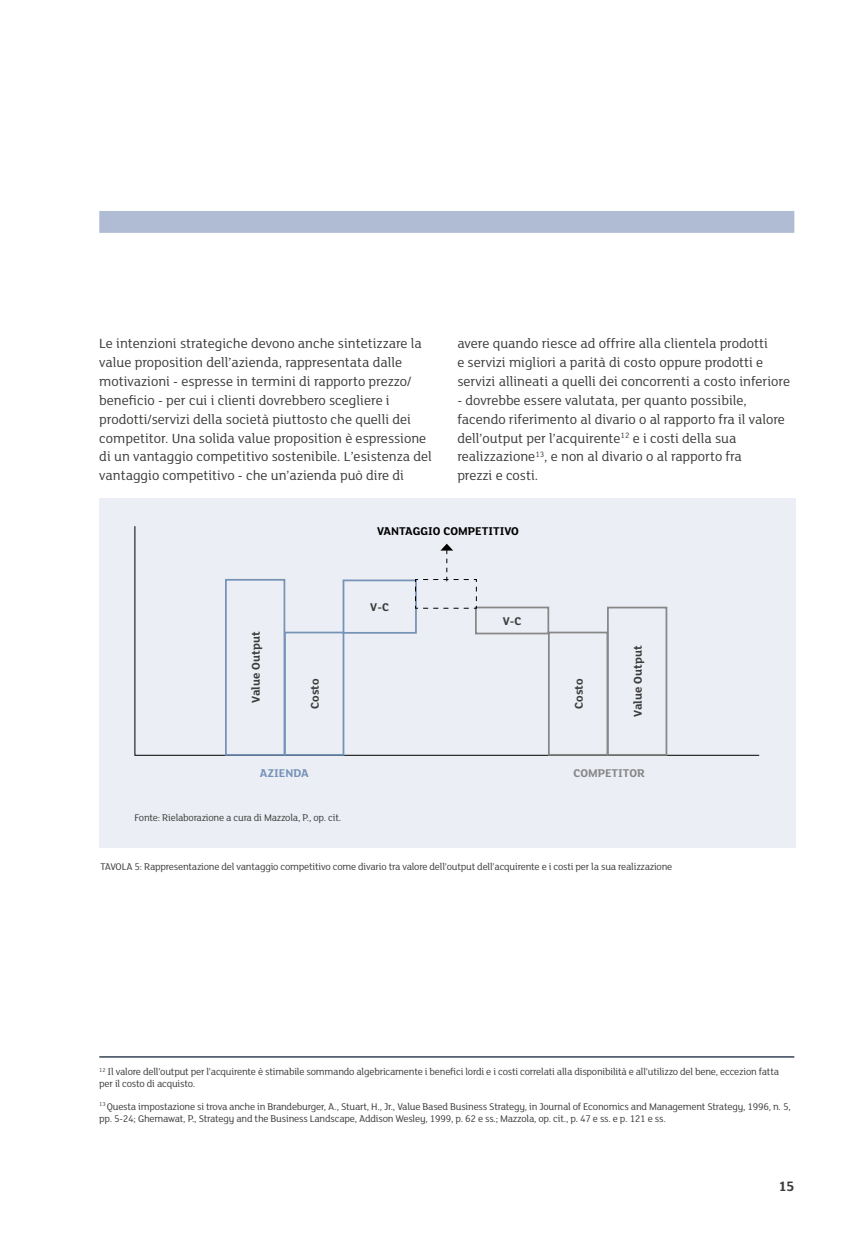
<style>
.page{position:relative;width:844px;height:1241px;background:#fff}
.page>*{position:absolute;margin:0;border:0;box-sizing:border-box;transform-origin:0 0}
.t1{font:700 14.88px "FS Lola";color:#3c3c3b}
.t2{font:14.35px/18.7px "FS Lola";color:#3c3c3b}
.t3{font:700 12.25px "FS Lola";color:#3c3c3b}
.t4{font:700 12.25px "FS Lola";color:#000}
.t5{font:700 12.25px "FS Lola";color:#878787}
.t6{font:700 12.25px "FS Lola";color:#7592b7}
.t7{font:10.5px/12.2px "FS Lola";letter-spacing:-.02em;color:#3c3c3b}
</style>
<div class="page">
<div style="left:99px;top:211px;width:695px;height:22px;background:#afbcd4"></div>
<div style="left:99px;top:499px;width:696px;height:348px;background:#eceef5"></div>
<hr style="left:99px;top:1055px;width:695px;height:2px;background:#536070">
<svg style="left:134px;top:526px;width:625px;height:230px"></svg>
<div style="left:225px;top:579px;width:60px;height:176px;border:2px solid #7592b7"></div>
<div style="left:284px;top:631px;width:60px;height:124px;border:2px solid #7592b7"></div>
<div style="left:607px;top:606px;width:60px;height:149px;border:2px solid #878787"></div>
<div style="left:548px;top:631px;width:60px;height:124px;border:2px solid #878787"></div>
<div style="left:342px;top:579px;width:74px;height:54px;border:2px solid #7592b7"></div>
<div style="left:475px;top:606px;width:74px;height:28px;border:2px solid #878787"></div>
<svg style="left:414px;top:543px;width:63px;height:66px"></svg>
<p class="t2" style="left:99px;top:334px;width:334px">Le intenzioni strategiche devono anche sintetizzare la value proposition dell’azienda, rappresentata dalle motivazioni - espresse in termini di rapporto prezzo/ beneficio - per cui i clienti dovrebbero scegliere i prodotti/servizi della società piuttosto che quelli dei competitor. Una solida value proposition è espressione di un vantaggio competitivo sostenibile. L’esistenza del vantaggio competitivo - che un’azienda può dire di</p>
<p class="t2" style="left:457px;top:334px;width:334px">avere quando riesce ad offrire alla clientela prodotti<br>e servizi migliori a parità di costo oppure prodotti e servizi allineati a quelli dei concorrenti a costo inferiore</p>
<p class="t2" style="left:457px;top:390px;width:329px">- dovrebbe essere valutata, per quanto possibile, facendo riferimento al divario o al rapporto fra il valore dell’output per l’acquirente<sup>12</sup> e i costi della sua realizzazione<sup>13</sup>, e non al divario o al rapporto fra<br>prezzi e costi.</p>
<p class="t4" style="left:377px;top:523px;width:143px">VANTAGGIO COMPETITIVO</p>
<p class="t3" style="left:247px;top:703px;width:73px;rotate:-90deg">Value Output</p>
<p class="t3" style="left:306px;top:708px;width:32px;rotate:-90deg">Costo</p>
<p class="t3" style="left:370px;top:598px;width:20px">V-C</p>
<p class="t3" style="left:502px;top:612px;width:20px">V-C</p>
<p class="t3" style="left:570px;top:708px;width:32px;rotate:-90deg">Costo</p>
<p class="t3" style="left:629px;top:716px;width:73px;rotate:-90deg">Value Output</p>
<p class="t6" style="left:260px;top:764px;width:50px">AZIENDA</p>
<p class="t5" style="left:573px;top:764px;width:73px">COMPETITOR</p>
<p class="t7" style="left:134px;top:810px;width:208px">Fonte: Rielaborazione a cura di Mazzola, P., op. cit.</p>
<p class="t7" style="left:100px;top:859px;width:573px">TAVOLA 5: Rappresentazione del vantaggio competitivo come divario tra valore dell’output dell’acquirente e i costi per la sua realizzazione</p>
<p class="t7" style="left:99px;top:1064px;width:681px"><sup>12</sup> Il valore dell’output per l’acquirente è stimabile sommando algebricamente i benefici lordi e i costi correlati alla disponibilità e all’utilizzo del bene, eccezion fatta per il costo di acquisto.</p>
<p class="t7" style="left:99px;top:1099px;width:692px"><sup>13</sup> Questa impostazione si trova anche in Brandeburger, A., Stuart, H., Jr., Value Based Business Strategy, in Journal of Economics and Management Strategy, 1996, n. 5, pp. 5-24; Ghemawat, P., Strategy and the Business Landscape, Addison Wesley, 1999, p. 62 e ss.; Mazzola, op. cit., p. 47 e ss. e p. 121 e ss.</p>
<p class="t1" style="left:778px;top:1175px;width:17px">15</p>
</div>
